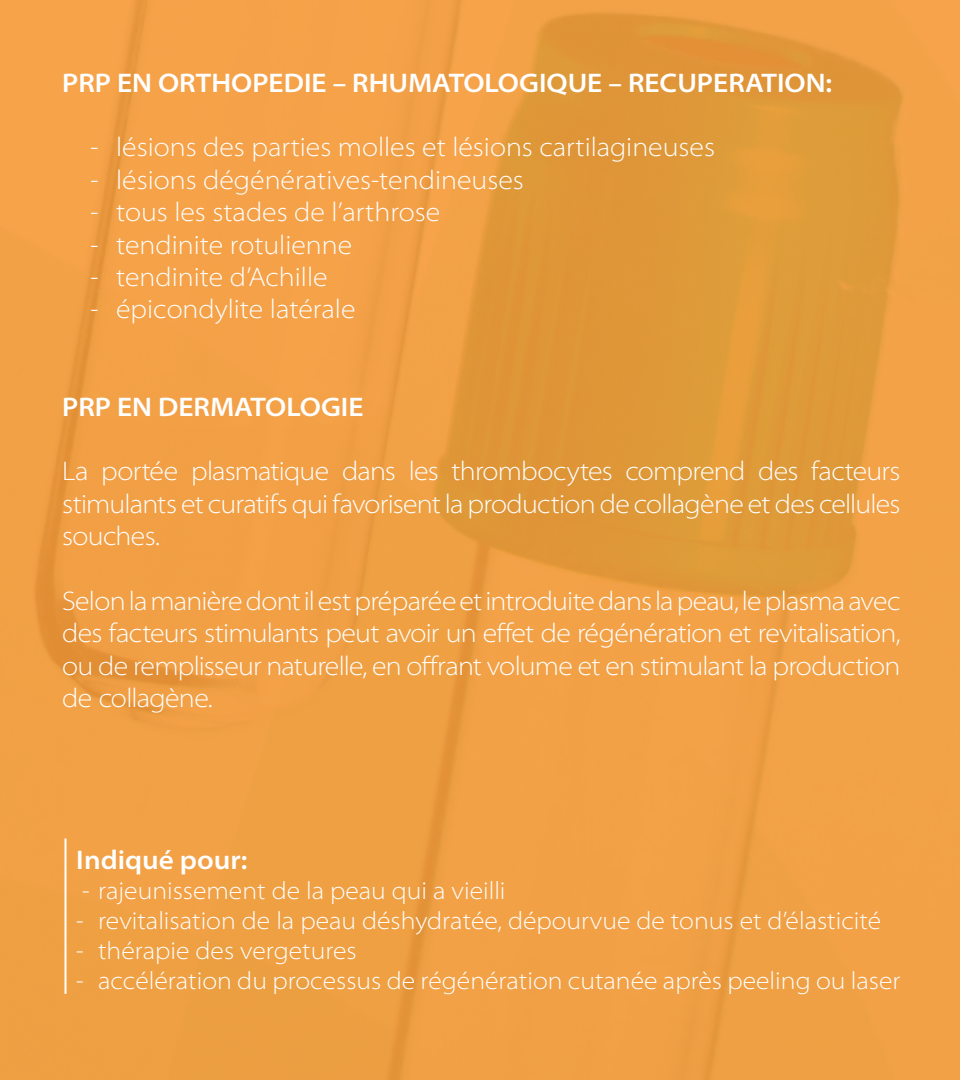
<style>
.page{position:relative;width:960px;height:1080px;background:#fff}
.page>*{position:absolute;margin:0;border:0;box-sizing:border-box;transform-origin:0 0}
.t1{font:300 semi-expanded 27px/32.4px "Myriad Pro";color:#fff;text-align:justify}
.t2{font:600 semi-expanded 27px "Myriad Pro";color:#fff}
.t3{font:300 semi-expanded 25px "Myriad Pro";color:#fff}
</style>
<div class="page">
<img style="left:0;top:0;width:960px;height:1080px">
<hr style="left:65px;top:838px;width:2px;height:156px;background:#fff">
<p class="t2" style="left:62px;top:68px;width:772px">PRP EN ORTHOPEDIE – RHUMATOLOGIQUE – RECUPERATION:</p>
<p class="t1" style="left:90px;top:132px;width:626px">- lésions des parties molles et lésions cartilagineuses</p>
<p class="t1" style="left:90px;top:164px;width:435px">- lésions dégénératives-tendineuses</p>
<p class="t1" style="left:90px;top:196px;width:351px">- tous les stades de l’arthrose</p>
<p class="t1" style="left:90px;top:229px;width:263px">- tendinite rotulienne</p>
<p class="t1" style="left:90px;top:261px;width:239px">- tendinite d’Achille</p>
<p class="t1" style="left:90px;top:294px;width:267px">- épicondylite latérale</p>
<p class="t2" style="left:62px;top:392px;width:303px">PRP EN DERMATOLOGIE</p>
<p class="t1" style="left:62px;top:456px;width:840px">La portée plasmatique dans les thrombocytes comprend des facteurs stimulants et curatifs qui favorisent la production de collagène et des cellules souches.</p>
<p class="t1" style="left:62px;top:585px;width:840px">Selon la manière dont il est préparée et introduite dans la peau, le plasma avec des facteurs stimulants peut avoir un effet de régénération et revitalisation, ou de remplisseur naturelle, en offrant volume et en stimulant la production de collagène.</p>
<p class="t2" style="left:76px;top:845px;width:172px">Indiqué pour:</p>
<p class="t3" style="left:82px;top:877px;width:425px">- rajeunissement de la peau qui a vieilli</p>
<p class="t3" style="left:76px;top:907px;width:806px">- revitalisation de la peau déshydratée, dépourvue de tonus et d’élasticité</p>
<p class="t3" style="left:76px;top:937px;width:282px">- thérapie des vergetures</p>
<p class="t3" style="left:76px;top:967px;width:826px">- accélération du processus de régénération cutanée après peeling ou laser</p>
</div>
